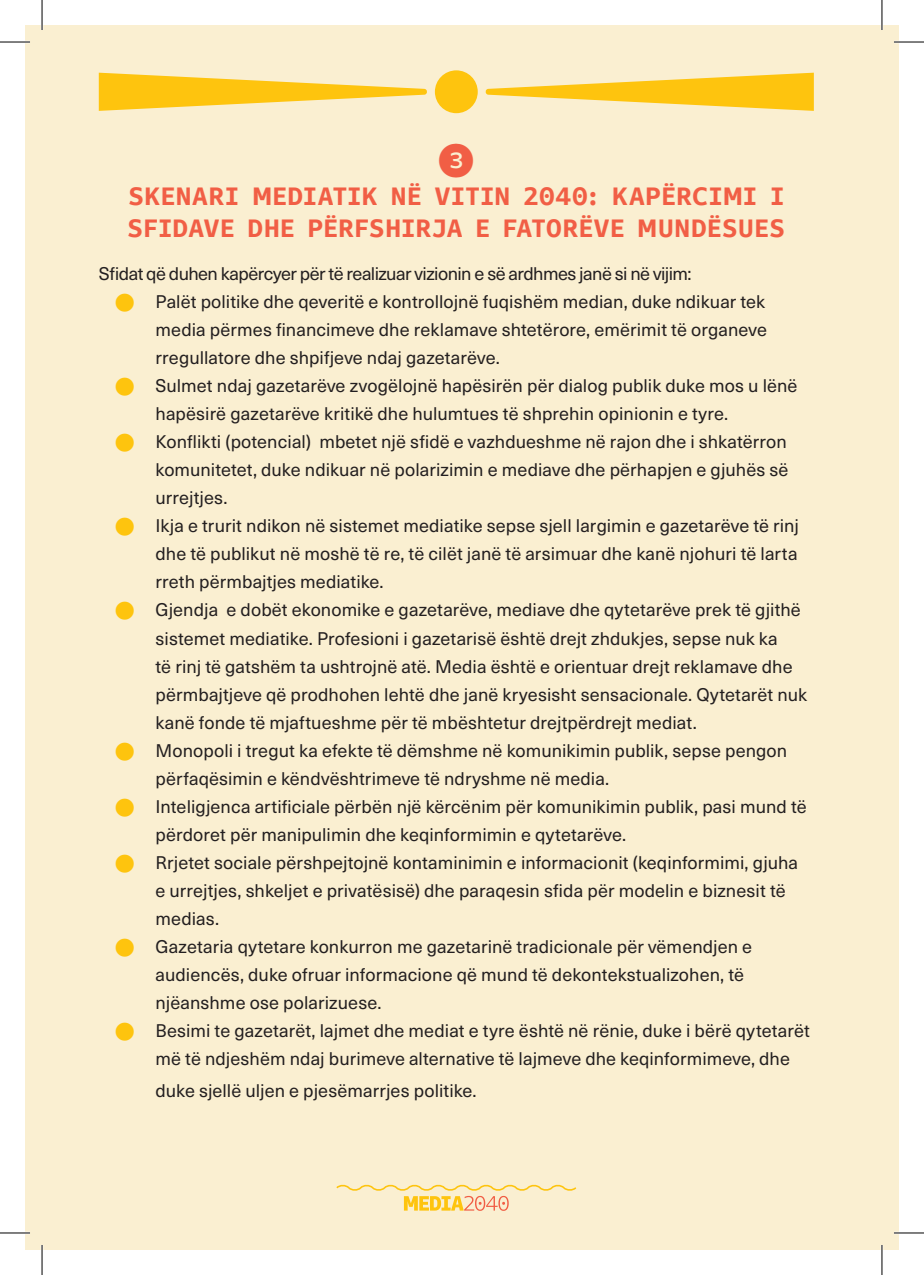
<style>
.page{position:relative;width:924px;height:1275px;background:#fff}
.page>*{position:absolute;margin:0;border:0;box-sizing:border-box;transform-origin:0 0}
.t1{font:36px "Whitney Index Black Rd Md";color:#f15e45}
.t2{font:700 28px/32px "FF Attribute Text";letter-spacing:.025em;color:#f15e45}
.t3{font:18px/28px "Neue Haas Unica W1 G";letter-spacing:.005em;color:#231f20}
</style>
<div class="page">
<div style="left:25px;top:25px;width:856px;height:1225px;background:#faefd1"></div>
<div style="left:881px;top:25px;width:17px;height:1225px;background:#faefd1"></div>
<svg style="left:336px;top:1184px;width:241px;height:26px"></svg>
<div style="left:434px;top:70px;width:43px;height:43px;background:#fec40e;border-radius:50%"></div>
<svg style="left:99px;top:73px;width:328px;height:38px"></svg>
<svg style="left:485px;top:73px;width:328px;height:38px"></svg>
<hr style="left:0;top:41px;width:30px;height:2px;background:#fff">
<hr style="left:893px;top:41px;width:30px;height:2px;background:#fff">
<hr style="left:0;top:1231px;width:30px;height:3px;background:#fff">
<hr style="left:893px;top:1231px;width:30px;height:3px;background:#fff">
<hr style="left:41px;top:0;width:2px;height:30px;background:#fff">
<hr style="left:41px;top:1245px;width:2px;height:30px;background:#fff">
<hr style="left:880px;top:0;width:2px;height:30px;background:#fff">
<hr style="left:880px;top:1245px;width:2px;height:30px;background:#fff">
<hr style="left:0;top:42px;width:30px;height:1px;background:#000">
<hr style="left:893px;top:42px;width:30px;height:1px;background:#000">
<hr style="left:0;top:1232px;width:30px;height:1px;background:#000">
<hr style="left:893px;top:1232px;width:30px;height:1px;background:#000">
<hr style="left:42px;top:0;width:1px;height:30px;background:#000">
<hr style="left:42px;top:1245px;width:1px;height:30px;background:#000">
<hr style="left:881px;top:0;width:1px;height:30px;background:#000">
<hr style="left:881px;top:1245px;width:1px;height:30px;background:#000">
<h1 class="t1" style="left:438px;top:144px;width:37px">3</h1>
<h2 class="t2" style="left:127px;top:180px;width:658px">SKENARI MEDIATIK NË VITIN 2040: KAPËRCIMI I<br>SFIDAVE DHE PËRFSHIRJA E FATORËVE MUNDËSUES</h2>
<p class="t3" style="left:155px;top:259px;width:655px;text-indent:-57px">Sfidat që duhen kapërcyer për të realizuar vizionin e së ardhmes janë si në vijim:<br>Palët politike dhe qeveritë e kontrollojnë fuqishëm median, duke ndikuar tek media përmes financimeve dhe reklamave shtetërore, emërimit të organeve rregullatore dhe shpifjeve ndaj gazetarëve.<br>Sulmet ndaj gazetarëve zvogëlojnë hapësirën për dialog publik duke mos u lënë hapësirë gazetarëve kritikë dhe hulumtues të shprehin opinionin e tyre.<br>Konflikti (potencial) mbetet një sfidë e vazhdueshme në rajon dhe i shkatërron komunitetet, duke ndikuar në polarizimin e mediave dhe përhapjen e gjuhës së urrejtjes.<br>Ikja e trurit ndikon në sistemet mediatike sepse sjell largimin e gazetarëve të rinj dhe të publikut në moshë të re, të cilët janë të arsimuar dhe kanë njohuri të larta rreth përmbajtjes mediatike.<br>Gjendja e dobët ekonomike e gazetarëve, mediave dhe qytetarëve prek të gjithë sistemet mediatike. Profesioni i gazetarisë është drejt zhdukjes, sepse nuk ka<br>të rinj të gatshëm ta ushtrojnë atë. Media është e orientuar drejt reklamave dhe përmbajtjeve që prodhohen lehtë dhe janë kryesisht sensacionale. Qytetarët nuk kanë fonde të mjaftueshme për të mbështetur drejtpërdrejt mediat.<br>Monopoli i tregut ka efekte të dëmshme në komunikimin publik, sepse pengon përfaqësimin e këndvështrimeve të ndryshme në media.<br>Inteligjenca artificiale përbën një kërcënim për komunikimin publik, pasi mund të përdoret për manipulimin dhe keqinformimin e qytetarëve.<br>Rrjetet sociale përshpejtojnë kontaminimin e informacionit (keqinformimi, gjuha e urrejtjes, shkeljet e privatësisë) dhe paraqesin sfida për modelin e biznesit të medias.<br>Gazetaria qytetare konkurron me gazetarinë tradicionale për vëmendjen e audiencës, duke ofruar informacione që mund të dekontekstualizohen, të njëanshme ose polarizuese.<br>Besimi te gazetarët, lajmet dhe mediat e tyre është në rënie, duke i bërë qytetarët më të ndjeshëm ndaj burimeve alternative të lajmeve dhe keqinformimeve, dhe</p>
<p class="t3" style="left:155px;top:1075px;width:322px">duke sjellë uljen e pjesëmarrjes politike.</p>
</div>
